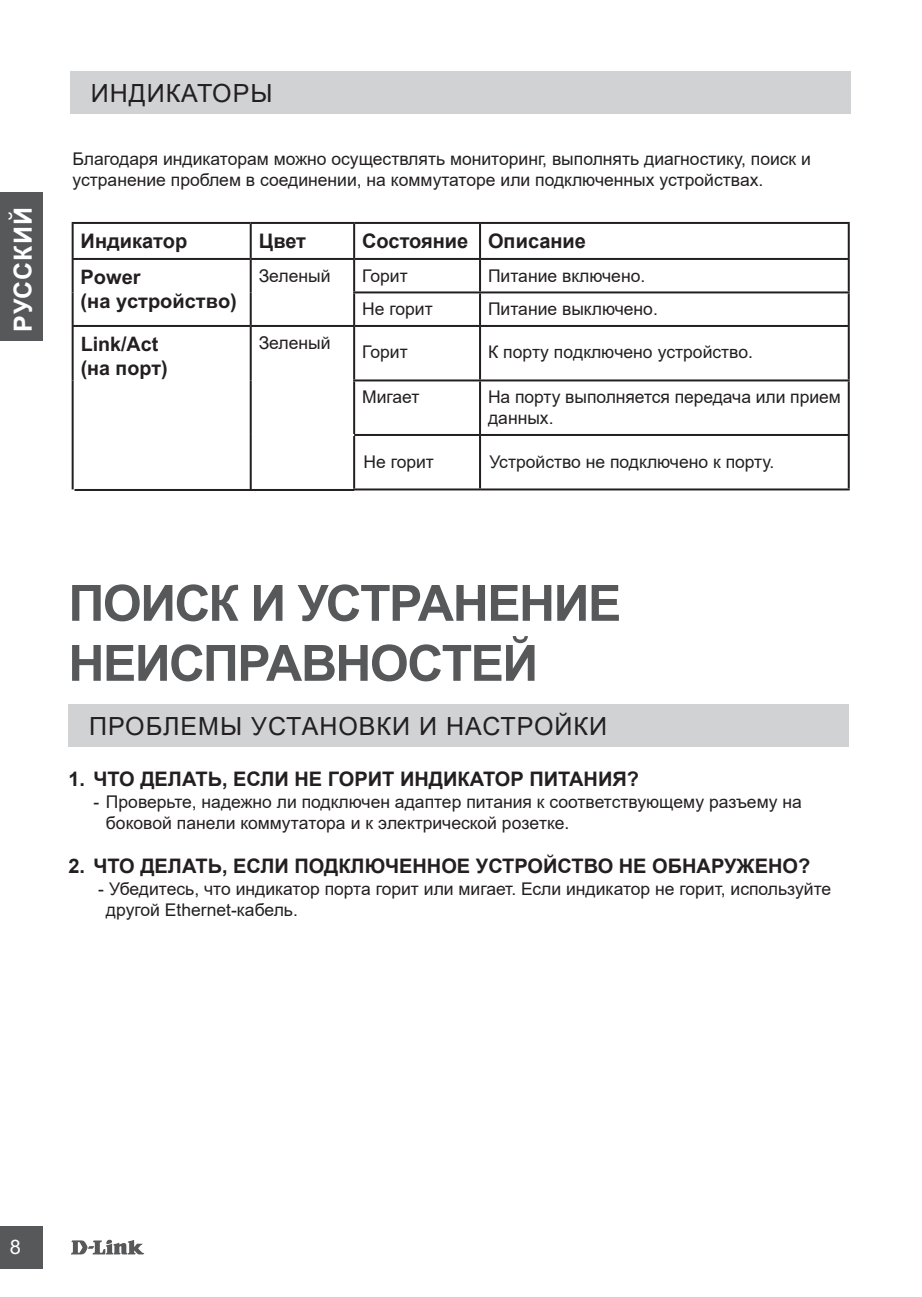
<style>
.page{position:relative;width:922px;height:1297px;background:#fff}
.page>*{position:absolute;margin:0;border:0;box-sizing:border-box;transform-origin:0 0}
.t1{font:700 50px/60px "Arial";letter-spacing:-.035em;color:#57585a}
.t2{font:25px "Arial";letter-spacing:.04em;color:#231f20}
.t3{font:700 25px "Arial";letter-spacing:.035em;color:#fff}
.t4{font:700 20px/23.8px "Arial";color:#231f20}
.t5{font:20px "Arial";color:#fff}
.t6{font:17.5px/21px "Arial";color:#231f20}
</style>
<div class="page">
<svg style="left:71px;top:1239px;width:73px;height:15px"></svg>
<div style="left:0;top:1226px;width:43px;height:43px;background:#57585a"></div>
<div style="left:0;top:192px;width:43px;height:149px;background:#57585a"></div>
<div style="left:70px;top:71px;width:780px;height:43px;background:#d1d2d4"></div>
<hr style="left:72px;top:222px;width:179px;height:2px;background:#231f20">
<hr style="left:72px;top:224px;width:2px;height:34px;background:#231f20">
<hr style="left:251px;top:222px;width:103px;height:2px;background:#231f20">
<hr style="left:250px;top:224px;width:2px;height:34px;background:#231f20">
<hr style="left:354px;top:222px;width:126px;height:2px;background:#231f20">
<hr style="left:353px;top:224px;width:2px;height:34px;background:#231f20">
<hr style="left:480px;top:222px;width:369px;height:2px;background:#231f20">
<hr style="left:479px;top:224px;width:2px;height:34px;background:#231f20">
<hr style="left:847px;top:224px;width:2px;height:34px;background:#231f20">
<hr style="left:72px;top:258px;width:179px;height:2px;background:#231f20">
<hr style="left:72px;top:260px;width:2px;height:32px;background:#231f20">
<hr style="left:251px;top:258px;width:103px;height:2px;background:#231f20">
<hr style="left:250px;top:260px;width:2px;height:32px;background:#231f20">
<hr style="left:354px;top:258px;width:126px;height:2px;background:#231f20">
<hr style="left:353px;top:260px;width:2px;height:31px;background:#231f20">
<hr style="left:480px;top:258px;width:369px;height:2px;background:#231f20">
<hr style="left:479px;top:260px;width:2px;height:31px;background:#231f20">
<hr style="left:847px;top:260px;width:2px;height:31px;background:#231f20">
<hr style="left:72px;top:292px;width:2px;height:33px;background:#231f20">
<hr style="left:250px;top:292px;width:2px;height:33px;background:#231f20">
<hr style="left:353px;top:291px;width:127px;height:2px;background:#231f20">
<hr style="left:353px;top:293px;width:2px;height:32px;background:#231f20">
<hr style="left:480px;top:291px;width:369px;height:2px;background:#231f20">
<hr style="left:479px;top:293px;width:2px;height:32px;background:#231f20">
<hr style="left:847px;top:293px;width:2px;height:32px;background:#231f20">
<hr style="left:72px;top:325px;width:179px;height:2px;background:#231f20">
<hr style="left:72px;top:327px;width:2px;height:53px;background:#231f20">
<hr style="left:251px;top:325px;width:103px;height:2px;background:#231f20">
<hr style="left:250px;top:327px;width:2px;height:53px;background:#231f20">
<hr style="left:354px;top:325px;width:126px;height:2px;background:#231f20">
<hr style="left:353px;top:327px;width:2px;height:52px;background:#231f20">
<hr style="left:480px;top:325px;width:369px;height:2px;background:#231f20">
<hr style="left:479px;top:327px;width:2px;height:52px;background:#231f20">
<hr style="left:847px;top:327px;width:2px;height:52px;background:#231f20">
<hr style="left:72px;top:380px;width:2px;height:55px;background:#231f20">
<hr style="left:250px;top:380px;width:2px;height:54px;background:#231f20">
<hr style="left:353px;top:379px;width:127px;height:2px;background:#231f20">
<hr style="left:353px;top:381px;width:2px;height:53px;background:#231f20">
<hr style="left:480px;top:379px;width:369px;height:2px;background:#231f20">
<hr style="left:479px;top:381px;width:2px;height:53px;background:#231f20">
<hr style="left:847px;top:381px;width:2px;height:53px;background:#231f20">
<hr style="left:72px;top:435px;width:2px;height:54px;background:#231f20">
<hr style="left:74px;top:489px;width:280px;height:2px;background:#231f20">
<hr style="left:250px;top:434px;width:2px;height:55px;background:#231f20">
<hr style="left:354px;top:434px;width:126px;height:2px;background:#231f20">
<hr style="left:353px;top:436px;width:2px;height:52px;background:#231f20">
<hr style="left:480px;top:434px;width:369px;height:2px;background:#231f20">
<hr style="left:479px;top:436px;width:2px;height:52px;background:#231f20">
<hr style="left:847px;top:436px;width:2px;height:52px;background:#231f20">
<hr style="left:353px;top:488px;width:127px;height:2px;background:#231f20">
<hr style="left:480px;top:488px;width:369px;height:2px;background:#231f20">
<div style="left:68px;top:704px;width:780px;height:42px;background:#d1d2d4"></div>
<h2 class="t3" style="left:6px;top:332px;width:126px;rotate:-90deg">РУССКИЙ</h2>
<h2 class="t2" style="left:91px;top:76px;width:183px">ИНДИКАТОРЫ</h2>
<p class="t6" style="left:73px;top:148px;width:739px">Благодаря индикаторам можно осуществлять мониторинг, выполнять диагностику, поиск и устранение проблем в соединении, на коммутаторе или подключенных устройствах.</p>
<p class="t4" style="left:81px;top:229px;width:108px">Индикатор</p>
<p class="t4" style="left:259px;top:229px;width:49px">Цвет</p>
<p class="t4" style="left:362px;top:229px;width:225px">Состояние Описание</p>
<p class="t4" style="left:81px;top:265px;width:158px">Power<br>(на устройство)</p>
<p class="t6" style="left:259px;top:265px;width:73px">Зеленый</p>
<p class="t6" style="left:362px;top:265px;width:47px">Горит</p>
<p class="t6" style="left:488px;top:265px;width:159px">Питание включено.</p>
<p class="t6" style="left:362px;top:299px;width:72px">Не горит</p>
<p class="t6" style="left:488px;top:299px;width:171px">Питание выключено.</p>
<p class="t4" style="left:81px;top:332px;width:88px">Link/Act (на порт)</p>
<p class="t6" style="left:259px;top:332px;width:73px">Зеленый</p>
<p class="t6" style="left:362px;top:341px;width:47px">Горит</p>
<p class="t6" style="left:488px;top:341px;width:266px">К порту подключено устройство.</p>
<p class="t6" style="left:362px;top:387px;width:59px">Мигает</p>
<p class="t6" style="left:488px;top:387px;width:354px">На порту выполняется передача или прием данных.</p>
<p class="t6" style="left:363px;top:451px;width:72px">Не горит</p>
<p class="t6" style="left:489px;top:451px;width:286px">Устройство не подключено к порту.</p>
<h1 class="t1" style="left:68px;top:574px;width:554px">ПОИСК И УСТРАНЕНИЕ<br>НЕИСПРАВНОСТЕЙ</h1>
<h2 class="t2" style="left:89px;top:709px;width:519px">ПРОБЛЕМЫ УСТАНОВКИ И НАСТРОЙКИ</h2>
<p class="t4" style="left:68px;top:768px;width:572px">1. ЧТО ДЕЛАТЬ, ЕСЛИ НЕ ГОРИТ ИНДИКАТОР ПИТАНИЯ?</p>
<p class="t6" style="left:106px;top:791px;width:697px;text-indent:-12px">- Проверьте, надежно ли подключен адаптер питания к соответствующему разъему на боковой панели коммутатора и к электрической розетке.</p>
<p class="t4" style="left:68px;top:855px;width:743px">2. ЧТО ДЕЛАТЬ, ЕСЛИ ПОДКЛЮЧЕННОЕ УСТРОЙСТВО НЕ ОБНАРУЖЕНО?</p>
<p class="t6" style="left:106px;top:878px;width:726px;text-indent:-8px">- Убедитесь, что индикатор порта горит или мигает. Если индикатор не горит, используйте другой Ethernet-кабель.</p>
<p class="t5" style="left:10px;top:1236px;width:13px">8</p>
</div>
